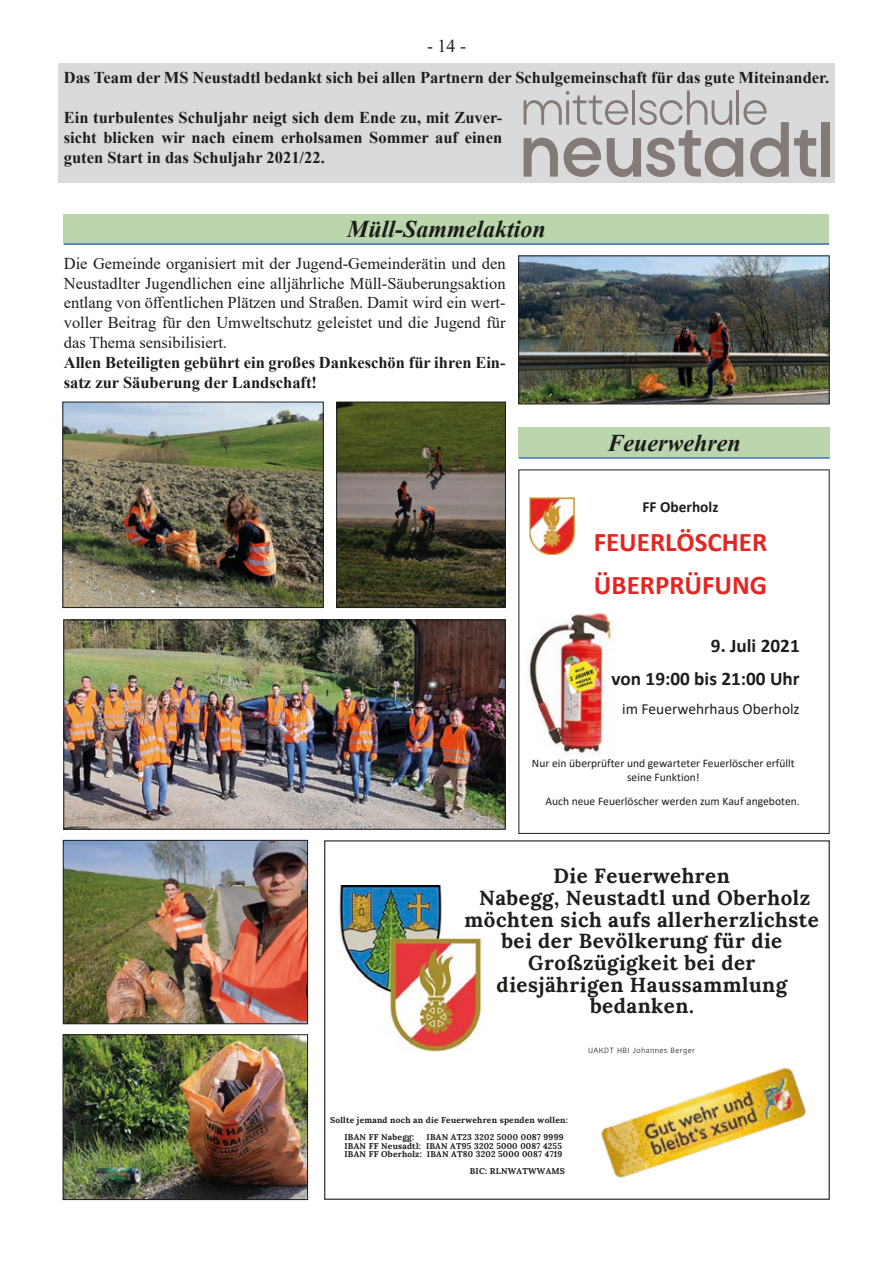
<style>
.page{position:relative;width:893px;height:1263px;background:#fff}
.page>*{position:absolute;margin:0;border:0;box-sizing:border-box;transform-origin:0 0}
.t1{font:700 27px/42.5px "Calibri";color:#e52521}
.t2{font:italic 700 24px "Times New Roman";color:#1d1d1b}
.t3{font:700 20.4px/21.8px "Lora";letter-spacing:.025em;color:#1d1d1b;text-align:center}
.t4{font:700 19.2px/33.2px "Calibri";color:#1d1d1b;text-align:right}
.t5{font:18px "Times New Roman";color:#1d1d1b}
.t6{font:700 16.5px/19.8px "Times New Roman";color:#1d1d1b;text-align:justify}
.t7{font:16.5px/19.8px "Times New Roman";color:#1d1d1b;text-align:justify}
.t8{font:15.45px "Calibri";color:#1d1d1b}
.t9{font:700 15.45px "Calibri";color:#1d1d1b}
.t10{font:11.55px/14.1px "Calibri";color:#1d1d1b;text-align:center}
.t11{font:700 8.4px/8.4px "Lora";letter-spacing:.025em;color:#1d1d1b}
.t12{font:8.4px "Athiti";letter-spacing:.04em;color:#1d1d1b}
</style>
<div class="page">
<div style="left:59px;top:63px;width:776px;height:120px;background:#dadada"></div>
<div style="left:64px;top:214px;width:765px;height:29px;background:#bbd6ad"></div>
<hr style="left:64px;top:243px;width:765px;height:2px;background:#386bb3">
<img style="left:339px;top:886px;width:144px;height:166px">
<img style="left:601px;top:1067px;width:205px;height:111px">
<img style="left:529px;top:498px;width:46px;height:57px">
<img style="left:529px;top:612px;width:86px;height:143px">
<img style="left:65px;top:842px;width:241px;height:180px">
<div style="left:63px;top:840px;width:245px;height:184px;border:1px solid #1d1d1b"></div>
<img style="left:338px;top:404px;width:166px;height:202px">
<div style="left:336px;top:402px;width:170px;height:206px;border:1px solid #1d1d1b"></div>
<img style="left:66px;top:622px;width:437px;height:205px">
<div style="left:64px;top:620px;width:441px;height:209px;border:1px solid #1d1d1b"></div>
<img style="left:520px;top:258px;width:307px;height:144px">
<div style="left:518px;top:256px;width:311px;height:148px;border:1px solid #1d1d1b"></div>
<img style="left:65px;top:404px;width:256px;height:202px">
<div style="left:63px;top:402px;width:260px;height:206px;border:1px solid #1d1d1b"></div>
<img style="left:65px;top:1036px;width:241px;height:162px">
<div style="left:63px;top:1034px;width:245px;height:166px;border:1px solid #1d1d1b"></div>
<div style="left:519px;top:428px;width:311px;height:29px;background:#bbd6ad"></div>
<hr style="left:519px;top:457px;width:311px;height:2px;background:#386bb3">
<div style="left:822px;top:122px;width:8px;height:55px;background:#847a77"></div>
<svg style="left:524px;top:90px;width:292px;height:87px"></svg>
<p class="t5" style="left:427px;top:34px;width:40px">- 14 -</p>
<p class="t6" style="left:64px;top:68px;width:767px">Das Team der MS Neustadtl bedankt sich bei allen Partnern der Schulgemeinschaft für das gute Miteinander.</p>
<p class="t6" style="left:64px;top:107px;width:440px">Ein turbulentes Schuljahr neigt sich dem Ende zu, mit Zuver&shy;sicht blicken wir nach einem erholsamen Sommer auf einen guten Start in das Schuljahr 2021/22.</p>
<h2 class="t2" style="left:347px;top:212px;width:200px">Müll-Sammelaktion</h2>
<p class="t7" style="left:64px;top:253px;width:443px">Die Gemeinde organisiert mit der Jugend-Gemeinderätin und den Neustadlter Jugendlichen eine alljährliche Müll-Säuberungsaktion entlang von öffentlichen Plätzen und Straßen. Damit wird ein wert&shy;voller Beitrag für den Umweltschutz geleistet und die Jugend für das Thema sensibilisiert.</p>
<p class="t6" style="left:64px;top:352px;width:443px">Allen Beteiligten gebührt ein großes Dankeschön für ihren Ein&shy;satz zur Säuberung der Landschaft!</p>
<h2 class="t2" style="left:607px;top:426px;width:135px">Feuerwehren</h2>
<p class="t9" style="left:642px;top:496px;width:78px">FF Oberholz</p>
<h1 class="t1" style="left:594px;top:521px;width:175px">FEUERLÖSCHER<br>ÜBERPRÜFUNG</h1>
<p class="t4" style="left:611px;top:628px;width:190px">9. Juli 2021<br>von 19:00 bis 21:00 Uhr</p>
<p class="t8" style="left:622px;top:698px;width:179px">im Feuerwehrhaus Oberholz</p>
<p class="t10" style="left:532px;top:756px;width:264px">Nur ein überprüfter und gewarteter Feuerlöscher erfüllt seine Funktion!</p>
<p class="t10" style="left:545px;top:794px;width:256px">Auch neue Feuerlöscher werden zum Kauf angeboten.</p>
<p class="t3" style="left:465px;top:863px;width:356px">Die Feuerwehren<br>Nabegg, Neustadtl und Oberholz möchten sich aufs allerherzlichste bei der Bevölkerung für die<br>Großzügigkeit bei der diesjährigen Haussammlung bedanken.</p>
<p class="t12" style="left:588px;top:1044px;width:109px">UAKDT HBI Johannes Berger</p>
<p class="t11" style="left:344px;top:1111px;width:225px;line-height:16.8px;text-indent:-14px">Sollte jemand noch an die Feuerwehren spenden wollen:<br>IBAN FF Nabegg:</p>
<p class="t11" style="left:344px;top:1132px;width:221px;text-indent:82px">IBAN AT23 3202 5000 0087 9999<br>IBAN FF Neusadtl: IBAN AT95 3202 5000 0087 4255<br>IBAN FF Oberholz: IBAN AT80 3202 5000 0087 4719</p>
<p class="t11" style="left:470px;top:1166px;width:97px">BIC: RLNWATWWAMS</p>
</div>
